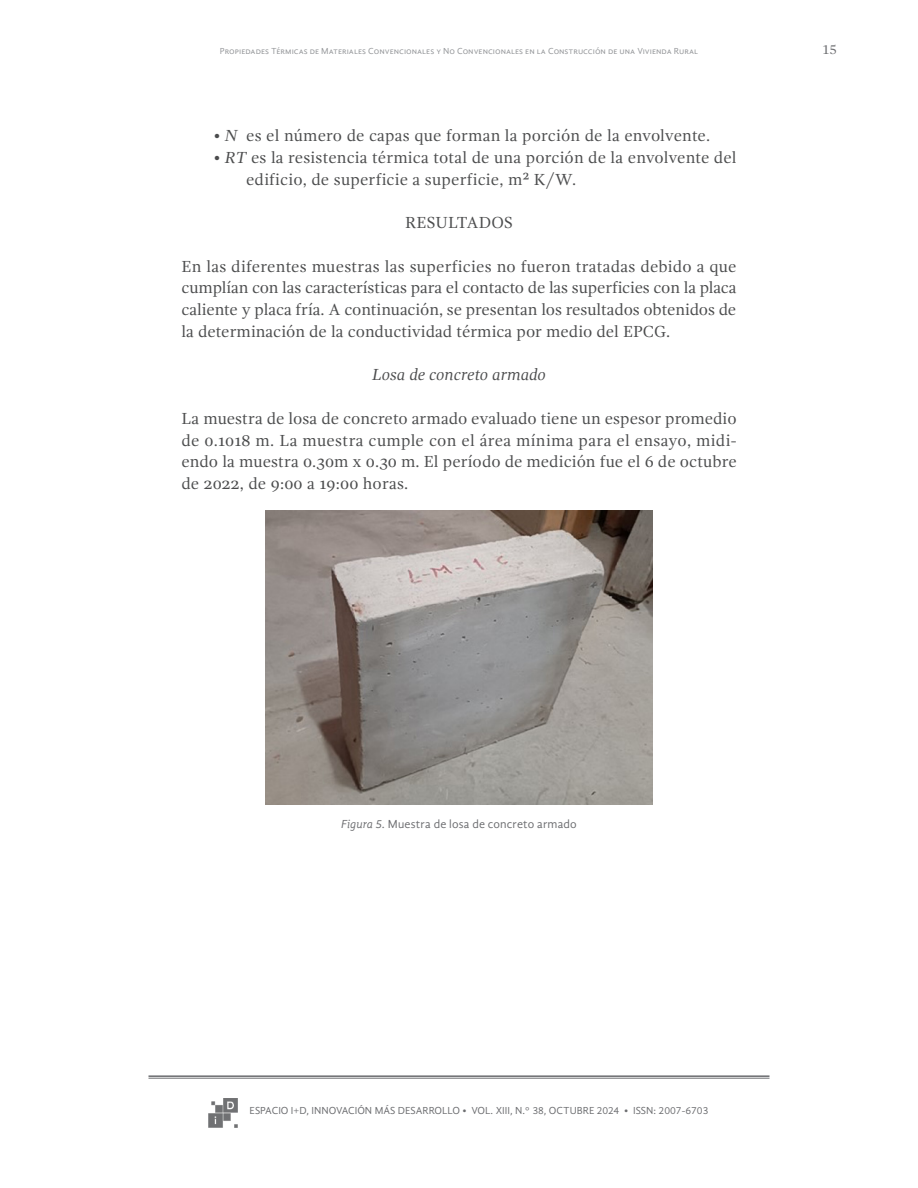
<style>
.page{position:relative;width:918px;height:1188px;background:#fff}
.page>*{position:absolute;margin:0;border:0;box-sizing:border-box;transform-origin:0 0}
.Párrafo_p{font:16.5px/21.8px "Gandhi Serif";letter-spacing:.005em;color:#4b4c4d;text-align:justify}
.Lista{font:16.5px/21.8px "Gandhi Serif";letter-spacing:.01em;color:#4b4c4d}
.Subtitulo_1{font:italic 16.5px "Gandhi Serif";color:#4b4c4d}
.Título{font:16.5px "Gandhi Serif";letter-spacing:.01em;color:#4b4c4d}
.t1{font:13.5px "Gandhi Serif";color:#6c6d70}
.pie_de_foto{font:12px "Gandhi Sans";letter-spacing:.015em;color:#6c6d70}
.t2{font:10.5px "Gandhi Sans";color:#6c6d70}
.t3{font:9px "Gandhi Sans";color:#939598}
.s1{font-style:italic}
</style>
<div class="page">
<hr style="left:148px;top:1075px;width:622px;height:2px;background:#6c6d70">
<hr style="left:148px;top:1078px;width:622px;height:1px;background:#6c6d70">
<img style="left:208px;top:1098px;width:30px;height:29px">
<img style="left:265px;top:511px;width:388px;height:293px">
<p class="t3" style="left:220px;top:46px;width:480px">Propiedades Térmicas de Materiales Convencionales y No Convencionales en la Construcción de una Vivienda Rural</p>
<p class="t1" style="left:822px;top:42px;width:16px">15</p>
<p class="Lista" style="left:214px;top:125px;width:498px">• <span class="s1">N</span> es el número de capas que forman la porción de la envolvente.</p>
<p class="Lista" style="left:246px;top:146px;width:492px;text-indent:-32px">• <span class="s1">RT</span> es la resistencia térmica total de una porción de la envolvente del edificio, de superficie a superficie, m² K/W.</p>
<p class="Título" style="left:405px;top:213px;width:109px">RESULTADOS</p>
<p class="Párrafo_p" style="left:181px;top:255px;width:557px">En las diferentes muestras las superficies no fueron tratadas debido a que cumplían con las características para el contacto de las superficies con la placa caliente y placa fría. A continuación, se presentan los resultados obtenidos de la determinación de la conductividad térmica por medio del EPCG.</p>
<p class="Subtitulo_1" style="left:372px;top:365px;width:175px">Losa de concreto armado</p>
<p class="Párrafo_p" style="left:181px;top:407px;width:557px">La muestra de losa de concreto armado evaluado tiene un espesor promedio de 0.1018 m. La muestra cumple con el área mínima para el ensayo, midi&shy;endo la muestra 0.30m x 0.30 m. El período de medición fue el 6 de octubre de 2022, de 9:00 a 19:00 horas.</p>
<p class="pie_de_foto" style="left:341px;top:817px;width:237px"><span class="s1">Figura 5.</span> Muestra de losa de concreto armado</p>
<p class="t2" style="left:250px;top:1105px;width:460px">ESPACIO I+D, INNOVACIÓN MÁS DESARROLLO • VOL. XIII, N.° 38, OCTUBRE 2024 • ISSN: 2007-6703</p>
</div>
